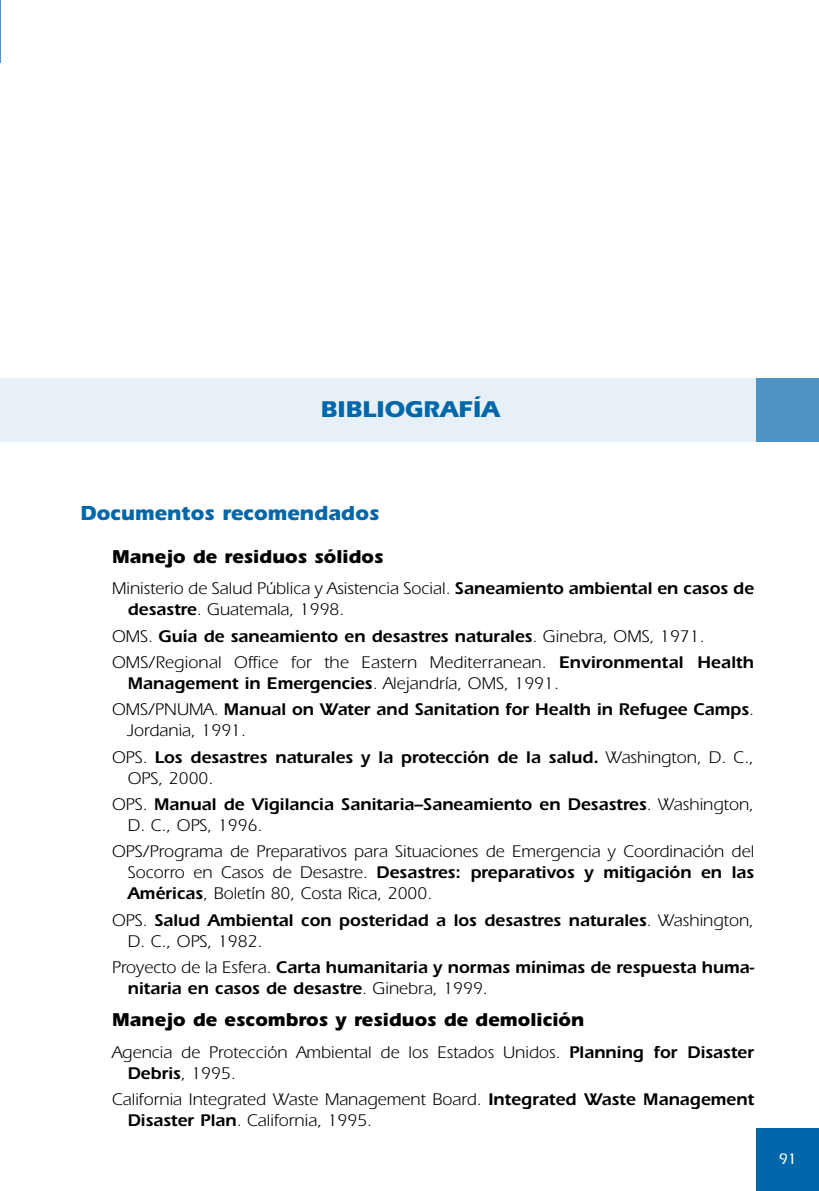
<style>
.page{position:relative;width:819px;height:1191px;background:#fff}
.page>*{position:absolute;margin:0;border:0;box-sizing:border-box;transform-origin:0 0}
.t1{font:700 23.62px "Itc Eras";color:#0067aa}
.t2{font:700 21px "Itc Eras";color:#0067aa}
.t3{font:700 19.25px "Itc Eras";color:#000}
.t4{font:17.5px/21px "Itc Eras";color:#000}
.t5{font:600 17.5px/26.2px "Itc Eras";color:#000}
.t6{font:500 15.75px "Itc Eras";color:#fff}
.s1{font-weight:600}
.s2{font-weight:400}
</style>
<div class="page">
<hr style="left:0;top:0;width:1px;height:63px;background:#4d94c3">
<div style="left:756px;top:1128px;width:63px;height:63px;background:#0067aa"></div>
<div style="left:0;top:378px;width:819px;height:63px;background:#e6f0f6"></div>
<div style="left:756px;top:378px;width:63px;height:63px;background:#4d94c3"></div>
<h1 class="t1" style="left:321px;top:400px;width:180px">BIBLIOGRAFÍA</h1>
<p class="t2" style="left:80px;top:505px;width:300px">Documentos recomendados</p>
<p class="t3" style="left:112px;top:549px;width:273px">Manejo de residuos sólidos</p>
<p class="t4" style="left:128px;top:580px;width:628px;text-indent:-16px">Ministerio de Salud Pública y Asistencia Social. <span class="s1">Saneamiento ambiental en casos de desastre</span>. Guatemala, 1998.</p>
<p class="t4" style="left:112px;top:624px;width:643px;line-height:26.2px">OMS. <span class="s1">Guía de saneamiento en desastres naturales</span>. Ginebra, OMS, 1971.<br>OMS/Regional Office for the Eastern Mediterranean. <span class="s1">Environmental Health</span></p>
<p class="t5" style="left:112px;top:672px;width:643px;text-indent:16px">Management in Emergencies<span class="s2">. Alejandría, OMS, 1991.<br>OMS/PNUMA.</span> Manual on Water and Sanitation for Health in Refugee Camps<span class="s2">.</span></p>
<p class="t5" style="left:112px;top:719px;width:643px;text-indent:16px"><span class="s2">Jordania, 1991.<br>OPS.</span> Los desastres naturales y la protección de la salud. <span class="s2">Washington, D. C.,</span></p>
<p class="t5" style="left:112px;top:766px;width:643px;text-indent:16px"><span class="s2">OPS, 2000.<br>OPS.</span> Manual de Vigilancia Sanitaria–Saneamiento en Desastres<span class="s2">. Washington,</span></p>
<p class="t4" style="left:112px;top:814px;width:643px;line-height:26.2px;text-indent:16px">D. C., OPS, 1996.<br>OPS/Programa de Preparativos para Situaciones de Emergencia y Coordinación del</p>
<p class="t4" style="left:128px;top:863px;width:628px">Socorro en Casos de Desastre. <span class="s1">Desastres: preparativos y mitigación en las<br>Américas</span>, Boletín 80, Costa Rica, 2000.</p>
<p class="t5" style="left:128px;top:911px;width:628px;line-height:21px;text-indent:-16px"><span class="s2">OPS.</span> Salud Ambiental con posteridad a los desastres naturales<span class="s2">. Washington,<br>D. C., OPS, 1982.</span></p>
<p class="t5" style="left:128px;top:958px;width:628px;line-height:21px;text-indent:-16px"><span class="s2">Proyecto de la Esfera.</span> Carta humanitaria y normas mínimas de respuesta huma&shy;nitaria en casos de desastre<span class="s2">. Ginebra, 1999.</span></p>
<p class="t3" style="left:112px;top:1013px;width:474px">Manejo de escombros y residuos de demolición</p>
<p class="t4" style="left:128px;top:1043px;width:628px;text-indent:-16px">Agencia de Protección Ambiental de los Estados Unidos. <span class="s1">Planning for Disaster<br>Debris</span>, 1995.</p>
<p class="t4" style="left:128px;top:1090px;width:627px;text-indent:-16px">California Integrated Waste Management Board. <span class="s1">Integrated Waste Management<br>Disaster Plan</span>. California, 1995.</p>
<p class="t6" style="left:778px;top:1153px;width:20px">91</p>
</div>
